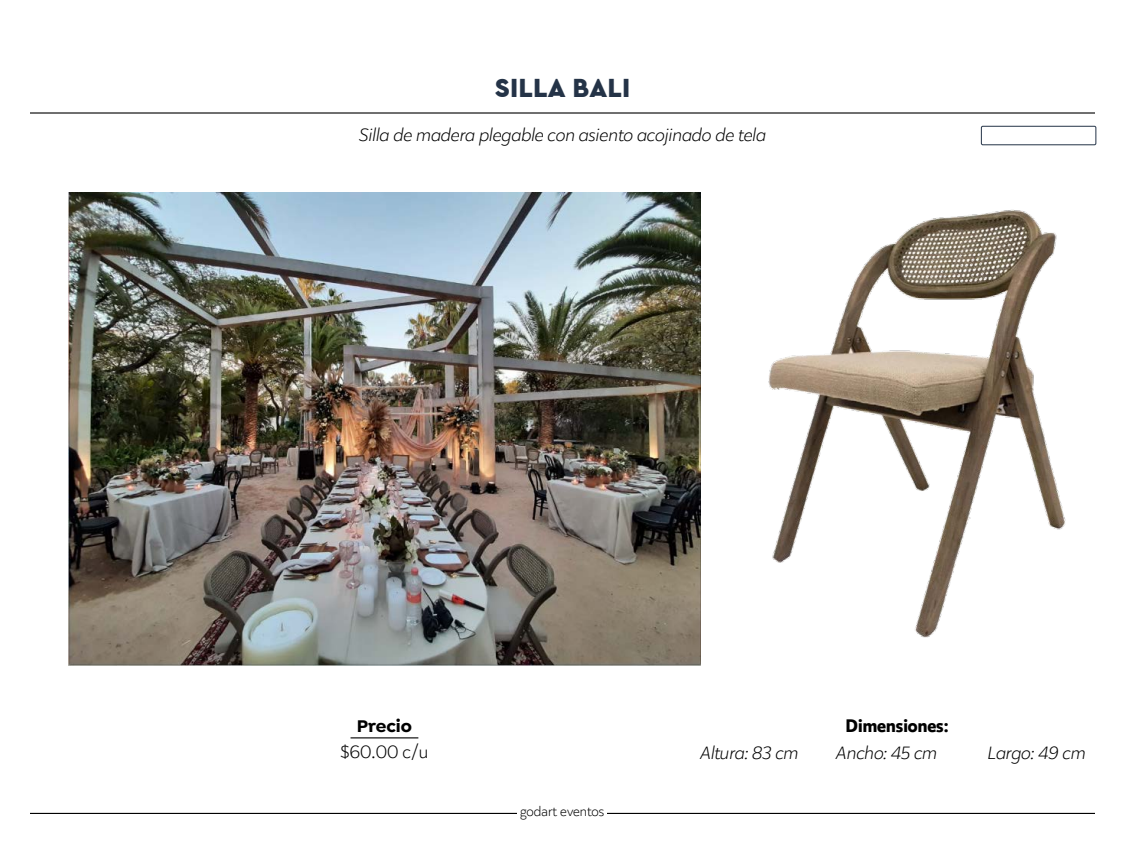
<style>
.page{position:relative;width:1125px;height:844px;background:#fff}
.page>*{position:absolute;margin:0;border:0;box-sizing:border-box;transform-origin:0 0}
.t1{font:900 27px "Cera Basic";letter-spacing:.01em;color:#243347}
.t2{font:italic 300 18px "Karu";color:#000}
.t3{font:700 18px "Karu";color:#000}
.t4{font:300 18px "Karu";color:#000}
.t5{font:700 18px "Isidora";color:#000}
.t6{font:300 13.5px "Karu";color:#000}
</style>
<div class="page">
<hr style="left:30px;top:112px;width:1065px;height:2px;background:#000">
<hr style="left:30px;top:813px;width:1065px;height:1px;background:#000">
<div style="left:518px;top:803px;width:90px;height:24px;background:#fff"></div>
<img style="left:69px;top:192px;width:631px;height:474px">
<img style="left:768px;top:209px;width:298px;height:429px">
<div style="left:981px;top:126px;width:115px;height:19px;border:1px solid #243347;border-radius:2px"></div>
<hr style="left:351px;top:737px;width:67px;height:1px;background:#000">
<h1 class="t1" style="left:495px;top:72px;width:137px">SILLA BALI</h1>
<p class="t2" style="left:359px;top:123px;width:408px">Silla de madera plegable con asiento acojinado de tela</p>
<p class="t5" style="left:357px;top:714px;width:57px">Precio</p>
<p class="t3" style="left:846px;top:713px;width:105px">Dimensiones:</p>
<p class="t4" style="left:341px;top:739px;width:89px">$60.00 c/u</p>
<p class="t2" style="left:700px;top:741px;width:100px">Altura: 83 cm</p>
<p class="t2" style="left:836px;top:741px;width:103px">Ancho: 45 cm</p>
<p class="t2" style="left:988px;top:741px;width:99px">Largo: 49 cm</p>
<p class="t6" style="left:521px;top:802px;width:85px">godart eventos</p>
</div>
